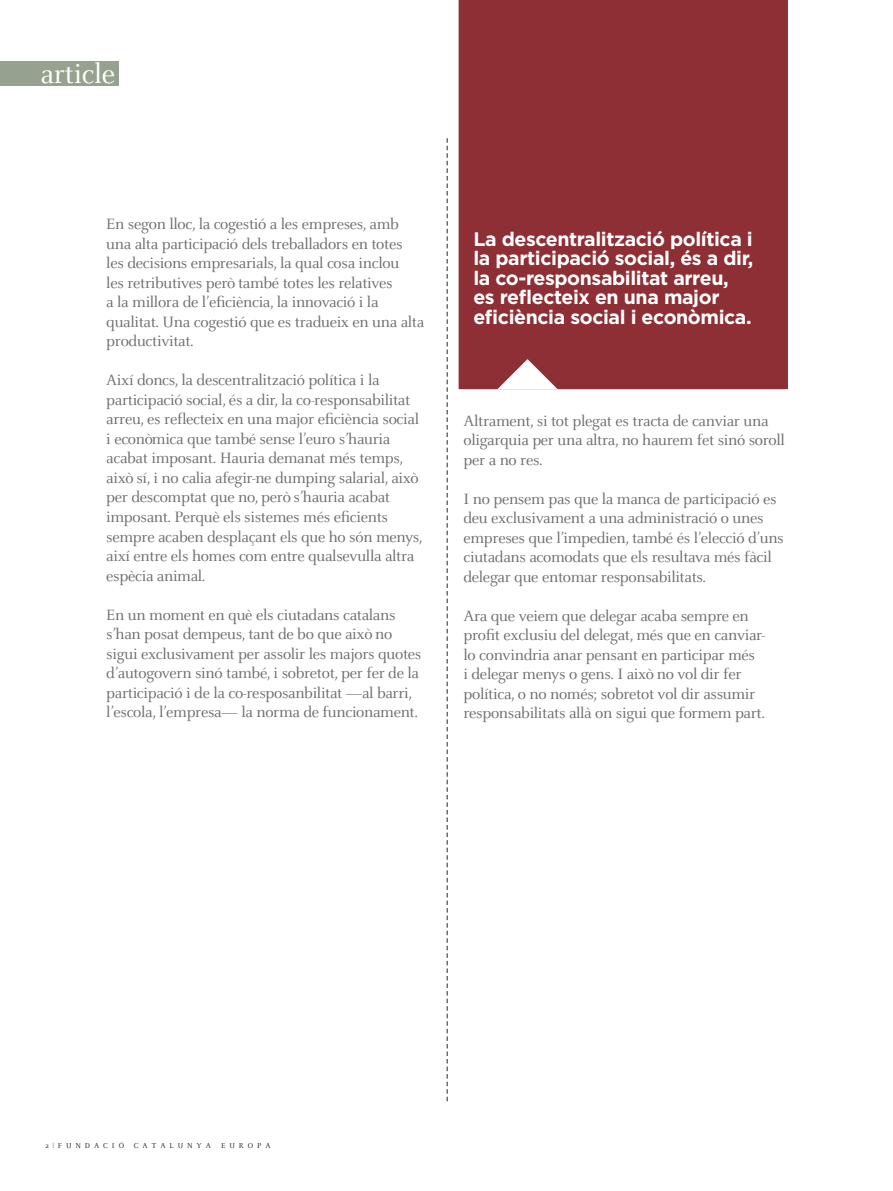
<style>
.page{position:relative;width:893px;height:1191px;background:#fff}
.page>*{position:absolute;margin:0;border:0;box-sizing:border-box;transform-origin:0 0}
.t1{font:30px "Celeste";letter-spacing:-.01em;color:#fff}
.t2{font:700 19.5px/19.5px "Gotham";letter-spacing:-.02em;color:#fff}
.t3{font:16.5px/19.5px "Celeste";letter-spacing:-.02em;color:#6c6d70}
.t4{font:7.8px "Celeste";letter-spacing:.5em;color:#231f20}
</style>
<div class="page">
<svg style="left:446px;top:138px;width:2px;height:963px"></svg>
<div style="left:0;top:61px;width:118px;height:24px;background:#96a28f"></div>
<div style="left:459px;top:0;width:329px;height:389px;background:#8d2f34"></div>
<svg style="left:497px;top:359px;width:61px;height:30px"></svg>
<h1 class="t1" style="left:40px;top:59px;width:76px">article</h1>
<p class="t3" style="left:106px;top:215px;width:319px">En segon lloc, la cogestió a les empreses, amb una alta participació dels treballadors en totes<br>les decisions empresarials, la qual cosa inclou<br>les retributives però també totes les relatives<br>a la millora de l’eficiència, la innovació i la qualitat. Una cogestió que es tradueix en una alta productivitat.</p>
<p class="t3" style="left:106px;top:371px;width:318px">Així doncs, la descentralització política i la participació social, és a dir, la co-responsabilitat arreu, es reflecteix en una major eficiència social i econòmica que també sense l’euro s’hauria acabat imposant. Hauria demanat més temps, això sí, i no calia afegir-ne dumping salarial, això per descomptat que no, però s’hauria acabat imposant. Perquè els sistemes més eficients sempre acaben desplaçant els que ho són menys, així entre els homes com entre qualsevulla altra espècia animal.</p>
<p class="t3" style="left:106px;top:605px;width:317px">En un moment en què els ciutadans catalans s’han posat dempeus, tant de bo que això no sigui exclusivament per assolir les majors quotes d’autogovern sinó també, i sobretot, per fer de la participació i de la co-resposanbilitat —al barri, l’escola, l’empresa— la norma de funcionament.</p>
<p class="t2" style="left:473px;top:229px;width:281px">La descentralització política i la participació social, és a dir, la co-responsabilitat arreu, es reflecteix en una major eficiència social i econòmica.</p>
<p class="t3" style="left:463px;top:411px;width:323px">Altrament, si tot plegat es tracta de canviar una oligarquia per una altra, no haurem fet sinó soroll per a no res.</p>
<p class="t3" style="left:463px;top:489px;width:322px">I no pensem pas que la manca de participació es deu exclusivament a una administració o unes empreses que l’impedien, també és l’elecció d’uns ciutadans acomodats que els resultava més fàcil delegar que entomar responsabilitats.</p>
<p class="t3" style="left:463px;top:606px;width:303px">Ara que veiem que delegar acaba sempre en profit exclusiu del delegat, més que en canviar&shy;lo convindria anar pensant en participar més<br>i delegar menys o gens. I això no vol dir fer política, o no només; sobretot vol dir assumir responsabilitats allà on sigui que formem part.</p>
<p class="t4" style="left:45px;top:1141px;width:81px">2|fundació</p>
<p class="t4" style="left:134px;top:1141px;width:79px">Catalunya</p>
<p class="t4" style="left:221px;top:1141px;width:51px">europa</p>
</div>
